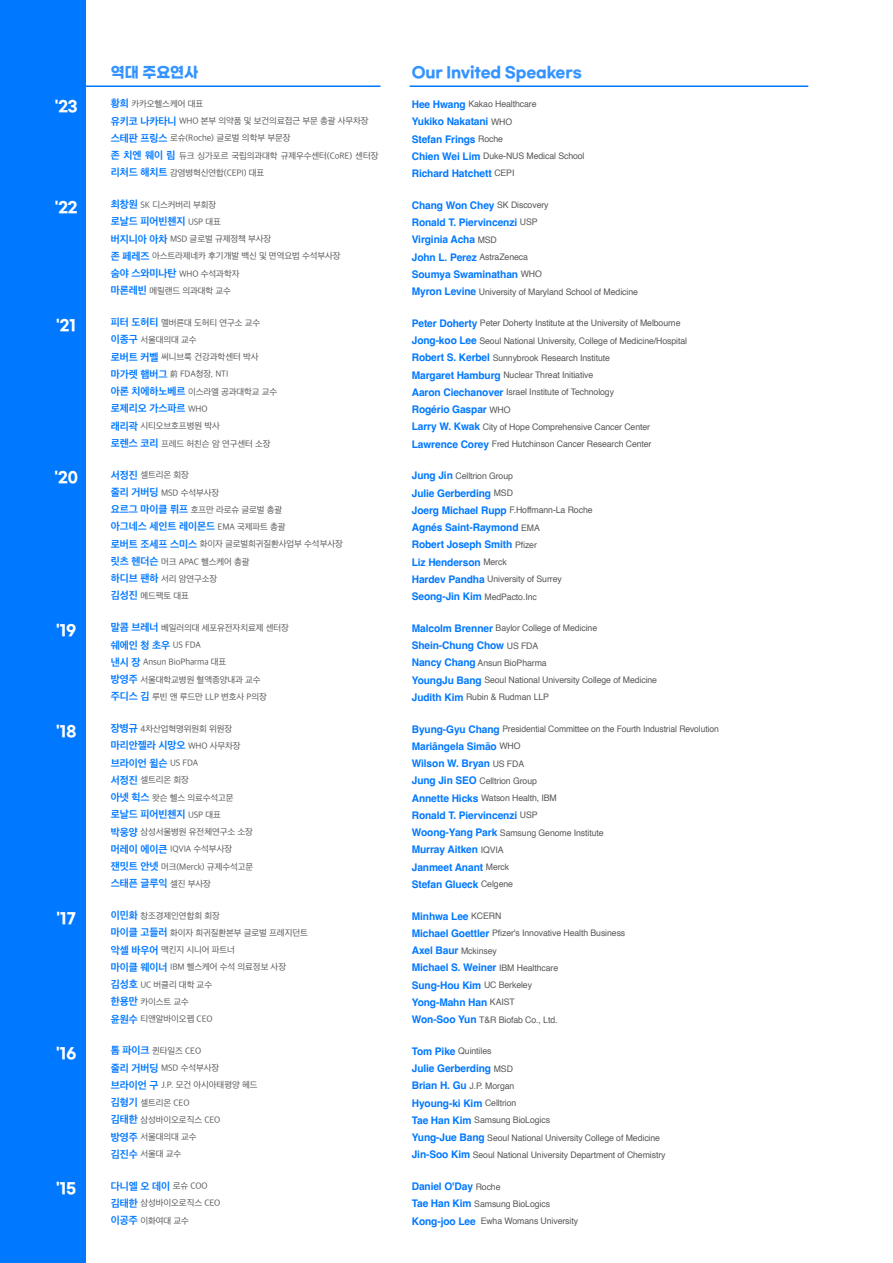
<style>
.page{position:relative;width:893px;height:1263px;background:#fff}
.page>*{position:absolute;margin:0;border:0;box-sizing:border-box;transform-origin:0 0}
.t1{font:700 15px "Gmarket Sans";letter-spacing:-.01em;color:#fff}
.t2{font:700 15px "Gmarket Sans";letter-spacing:-.01em;color:#3393ff}
.t3{font:700 10.5px/17.2px "Helvetica";letter-spacing:-.01em;color:#0078ff}
.t4{font:700 10.5px/17.2px "Apple SD Gothic Neo";letter-spacing:-.01em;color:#0078ff}
.t5{font:9px/17.2px "Helvetica";letter-spacing:-.01em;color:#595757}
.t6{font:9px/17.2px "Apple SD Gothic Neo";letter-spacing:-.01em;color:#595757}
.t7{font:9px "Helvetica";letter-spacing:-.01em;color:#595757;scale:.95 1}
.s1{font-weight:700;font-size:10.5px;color:#0078ff}
.s2{font-weight:400;font-size:9px;color:#595757}
</style>
<div class="page">
<div style="left:0;top:0;width:85px;height:1263px;background:#0078ff"></div>
<hr style="left:85px;top:85px;width:296px;height:2px;background:#0078ff">
<hr style="left:410px;top:85px;width:398px;height:2px;background:#0078ff">
<h1 class="t2" style="left:111px;top:64px;width:89px">역대 주요연사</h1>
<h1 class="t2" style="left:412px;top:64px;width:172px">Our Invited Speakers</h1>
<h1 class="t1" style="left:55px;top:98px;width:24px">'23</h1>
<p class="t6" style="left:111px;top:95px;width:269px"><span class="s1">황희</span> 카카오헬스케어 대표<br><span class="s1">유키코 나카타니</span> WHO 본부 의약품 및 보건의료접근 부문 총괄 사무차장 <span class="s1">스테판 프링스</span> 로슈(Roche) 글로벌 의학부 부문장<br><span class="s1">존 치엔 웨이 림</span> 듀크 싱가포르 국립의과대학 규제우수센터(CoRE) 센터장 <span class="s1">리처드 해치트</span> 감염병혁신연합(CEPI) 대표</p>
<p class="t5" style="left:412px;top:96px;width:126px"><span class="s1">Hee Hwang</span> Kakao Healthcare</p>
<p class="t3" style="left:412px;top:114px;width:102px">Yukiko Nakatani <span class="s2">WHO<br></span>Stefan Frings <span class="s2">Roche</span></p>
<p class="t5" style="left:412px;top:148px;width:174px"><span class="s1">Chien Wei Lim</span> Duke-NUS Medical School</p>
<p class="t3" style="left:412px;top:166px;width:104px">Richard Hatchett <span class="s2">CEPI</span></p>
<h1 class="t1" style="left:55px;top:199px;width:24px">'22</h1>
<p class="t6" style="left:111px;top:195px;width:107px"><span class="s1">최창원</span> SK 디스커버리 부회장</p>
<p class="t4" style="left:111px;top:212px;width:112px">로날드 피어빈첸지 <span class="s2">USP 대표</span></p>
<p class="t6" style="left:111px;top:230px;width:231px"><span class="s1">버지니아 아차</span> MSD 글로벌 규제정책 부사장<br><span class="s1">존 페레즈</span> 아스트라제네카 후기개발 백신 및 면역요법 수석부사장 <span class="s1">숨야 스와미나탄</span> WHO 수석과학자<br><span class="s1">마론레빈</span> 메릴랜드 의과대학 교수</p>
<h1 class="t1" style="left:56px;top:317px;width:21px">'21</h1>
<p class="t6" style="left:111px;top:313px;width:168px"><span class="s1">피터 도허티</span> 멜버른대 도허티 연구소 교수 <span class="s1">이종구</span> 서울대의대 교수<br><span class="s1">로버트 커벨</span> 써니브룩 건강과학센터 박사 <span class="s1">마가렛 햄버그</span> 前 FDA청장, NTI<br><span class="s1">아론 치에하노베르</span> 이스라엘 공과대학교 교수</p>
<p class="t4" style="left:111px;top:399px;width:98px">로제리오 가스파르 <span class="s2">WHO</span></p>
<p class="t6" style="left:111px;top:417px;width:161px"><span class="s1">래리곽</span> 시티오브호프병원 박사<br><span class="s1">로렌스 코리</span> 프레드 허친슨 암 연구센터 소장</p>
<h1 class="t1" style="left:55px;top:469px;width:25px">'20</h1>
<p class="t6" style="left:111px;top:466px;width:173px"><span class="s1">서정진</span> 셀트리온 회장<br><span class="s1">줄리 거버딩</span> MSD 수석부사장<br><span class="s1">요르그 마이클 뤼프</span> 호프만 라로슈 글로벌 총괄</p>
<p class="t4" style="left:111px;top:517px;width:176px">아그네스 세인트 레이몬드 <span class="s2">EMA 국제파트 총괄</span></p>
<p class="t6" style="left:111px;top:535px;width:233px"><span class="s1">로버트 조세프 스미스</span> 화이자 글로벌희귀질환사업부 수석부사장 <span class="s1">릿츠 헨더슨</span> 머크 APAC 헬스케어 총괄<br><span class="s1">하디브 팬하</span> 서리 암연구소장<br><span class="s1">김성진</span> 메드팩토 대표</p>
<h1 class="t1" style="left:56px;top:622px;width:22px">'19</h1>
<p class="t6" style="left:111px;top:618px;width:179px"><span class="s1">말콤 브레너</span> 베일러의대 세포유전자치료제 센터장</p>
<p class="t4" style="left:111px;top:635px;width:92px">쉐에인 청 초우 <span class="s2">US FDA</span></p>
<p class="t6" style="left:111px;top:653px;width:158px"><span class="s1">낸시 장</span> Ansun BioPharma 대표<br><span class="s1">방영주</span> 서울대학교병원 혈액종양내과 교수 <span class="s1">주디스 김</span> 루빈 앤 루드만 LLP 변호사 P의장</p>
<h1 class="t1" style="left:56px;top:723px;width:22px">'18</h1>
<p class="t6" style="left:111px;top:719px;width:123px"><span class="s1">장병규</span> 4차산업혁명위원회 위원장</p>
<p class="t4" style="left:111px;top:736px;width:131px">마리안젤라 시망오 <span class="s2">WHO 사무차장 </span>브라이언 윌슨 <span class="s2">US FDA</span></p>
<p class="t6" style="left:111px;top:771px;width:124px"><span class="s1">서정진</span> 셀트리온 회장<br><span class="s1">아넷 힉스</span> 왓슨 헬스 의료수석고문</p>
<p class="t4" style="left:111px;top:805px;width:112px">로날드 피어빈첸지 <span class="s2">USP 대표</span></p>
<p class="t6" style="left:111px;top:823px;width:144px"><span class="s1">박웅양</span> 삼성서울병원 유전체연구소 소장 <span class="s1">머레이 에이큰</span> IQVIA 수석부사장 <span class="s1">잰밋트 안넷</span> 머크(Merck) 규제수석고문</p>
<p class="t4" style="left:111px;top:874px;width:102px">스태픈 글루익 <span class="s2">셀진 부사장</span></p>
<p class="t3" style="left:412px;top:198px;width:138px">Chang Won Chey <span class="s2">SK Discovery<br></span>Ronald T. Piervincenzi <span class="s2">USP<br></span>Virginia Acha <span class="s2">MSD<br></span>John L. Perez <span class="s2">AstraZeneca<br></span>Soumya Swaminathan <span class="s2">WHO</span></p>
<p class="t5" style="left:412px;top:283px;width:228px"><span class="s1">Myron Levine</span> University of Maryland School of Medicine</p>
<p class="t5" style="left:412px;top:315px;width:277px"><span class="s1">Peter Doherty</span> Peter Doherty Institute at the University of Melbourne <span class="s1">Jong-koo Lee</span> Seoul National University, College of Medicine/Hospital <span class="s1">Robert S. Kerbel</span> Sunnybrook Research Institute<br><span class="s1">Margaret Hamburg</span> Nuclear Threat Initiative<br><span class="s1">Aaron Ciechanover</span> Israel Institute of Technology</p>
<p class="t3" style="left:412px;top:402px;width:100px">Rogério Gaspar <span class="s2">WHO</span></p>
<p class="t5" style="left:412px;top:418px;width:241px"><span class="s1">Larry W. Kwak</span> City of Hope Comprehensive Cancer Center<br><span class="s1">Lawrence Corey</span> Fred Hutchinson Cancer Research Center</p>
<p class="t5" style="left:412px;top:467px;width:103px"><span class="s1">Jung Jin</span> Celltrion Group</p>
<p class="t3" style="left:412px;top:485px;width:103px">Julie Gerberding <span class="s2">MSD</span></p>
<p class="t5" style="left:412px;top:502px;width:182px"><span class="s1">Joerg Michael Rupp</span> F.Hoffmann-La Roche</p>
<p class="t3" style="left:412px;top:520px;width:130px">Agnés Saint-Raymond <span class="s2">EMA<br></span>Robert Joseph Smith <span class="s2">Pfizer<br></span>Liz Henderson <span class="s2">Merck</span></p>
<p class="t5" style="left:412px;top:571px;width:152px"><span class="s1">Hardev Pandha</span> University of Surrey</p>
<p class="t3" style="left:412px;top:589px;width:127px">Seong-Jin Kim <span class="s2">MedPacto.Inc</span></p>
<p class="t5" style="left:412px;top:620px;width:187px"><span class="s1">Malcolm Brenner</span> Baylor College of Medicine</p>
<p class="t3" style="left:412px;top:638px;width:128px">Shein-Chung Chow <span class="s2">US FDA</span></p>
<p class="t5" style="left:412px;top:654px;width:247px"><span class="s1">Nancy Chang</span> Ansun BioPharma<br><span class="s1">YoungJu Bang</span> Seoul National University College of Medicine<br><span class="s1">Judith Kim</span> Rubin &amp; Rudman LLP</p>
<p class="t7" style="left:412px;top:722px;width:325px"><span class="s1">Byung-Gyu Chang</span> Presidential Committee on the Fourth Industrial Revolution</p>
<p class="t3" style="left:412px;top:739px;width:114px">Mariângela Simão <span class="s2">WHO<br></span>Wilson W. Bryan <span class="s2">US FDA</span></p>
<p class="t5" style="left:412px;top:772px;width:147px"><span class="s1">Jung Jin SEO</span> Celltrion Group<br><span class="s1">Annette Hicks</span> Watson Health, IBM</p>
<p class="t3" style="left:412px;top:808px;width:127px">Ronald T. Piervincenzi <span class="s2">USP</span></p>
<p class="t5" style="left:412px;top:824px;width:193px"><span class="s1">Woong-Yang Park</span> Samsung Genome Institute</p>
<p class="t3" style="left:412px;top:842px;width:103px">Murray Aitken <span class="s2">IQVIA<br></span>Janmeet Anant <span class="s2">Merck<br></span>Stefan Glueck <span class="s2">Celgene</span></p>
<h1 class="t1" style="left:57px;top:910px;width:21px">'17</h1>
<p class="t6" style="left:111px;top:906px;width:198px"><span class="s1">이민화</span> 창조경제인연합회 회장<br><span class="s1">마이클 고들러</span> 화이자 희귀질환본부 글로벌 프레지던트 <span class="s1">악셀 바우어</span> 맥킨지 시니어 파트너<br><span class="s1">마이클 웨이너</span> IBM 헬스케어 수석 의료정보 사장 <span class="s1">김성호</span> UC 버클리 대학 교수<br><span class="s1">한용만</span> 카이스트 교수<br><span class="s1">윤원수</span> 티앤알바이오펩 CEO</p>
<p class="t3" style="left:412px;top:908px;width:91px">Minhwa Lee <span class="s2">KCERN</span></p>
<p class="t5" style="left:412px;top:925px;width:215px"><span class="s1">Michael Goettler</span> Pfizer's Innovative Health Business</p>
<p class="t3" style="left:412px;top:943px;width:148px">Axel Baur <span class="s2">Mckinsey<br></span>Michael S. Weiner <span class="s2">IBM Healthcare<br></span>Sung-Hou Kim <span class="s2">UC Berkeley<br></span>Yong-Mahn Han <span class="s2">KAIST</span></p>
<p class="t5" style="left:412px;top:1011px;width:147px"><span class="s1">Won-Soo Yun</span> T&amp;R Biofab Co., Ltd.</p>
<h1 class="t1" style="left:56px;top:1045px;width:22px">'16</h1>
<p class="t6" style="left:111px;top:1041px;width:148px"><span class="s1">톰 파이크</span> 퀸타일즈 CEO<br><span class="s1">줄리 거버딩</span> MSD 수석부사장 <span class="s1">브라이언 구</span> J.P. 모건 아시아태평양 헤드 <span class="s1">김형기</span> 셀트리온 CEO<br><span class="s1">김태한</span> 삼성바이오로직스 CEO<br><span class="s1">방영주</span> 서울대의대 교수<br><span class="s1">김진수</span> 서울대 교수</p>
<p class="t5" style="left:412px;top:1043px;width:81px"><span class="s1">Tom Pike</span> Quintiles</p>
<p class="t3" style="left:412px;top:1061px;width:103px">Julie Gerberding <span class="s2">MSD</span></p>
<p class="t5" style="left:412px;top:1077px;width:104px"><span class="s1">Brian H. Gu</span> J.P. Morgan</p>
<p class="t3" style="left:412px;top:1095px;width:106px">Hyoung-ki Kim <span class="s2">Celltrion</span></p>
<p class="t5" style="left:412px;top:1112px;width:255px"><span class="s1">Tae Han Kim</span> Samsung BioLogics<br><span class="s1">Yung-Jue Bang</span> Seoul National University College of Medicine<br><span class="s1">Jin-Soo Kim</span> Seoul National University Department of Chemistry</p>
<h1 class="t1" style="left:56px;top:1180px;width:22px">'15</h1>
<p class="t4" style="left:111px;top:1176px;width:98px">다니엘 오 데이 <span class="s2">로슈 COO</span></p>
<p class="t6" style="left:111px;top:1194px;width:111px"><span class="s1">김태한</span> 삼성바이오로직스 CEO <span class="s1">이공주</span> 이화여대 교수</p>
<p class="t3" style="left:412px;top:1179px;width:90px">Daniel O'Day <span class="s2">Roche</span></p>
<p class="t5" style="left:412px;top:1195px;width:168px"><span class="s1">Tae Han Kim</span> Samsung BioLogics<br><span class="s1">Kong-joo Lee</span> Ewha Womans University</p>
</div>
